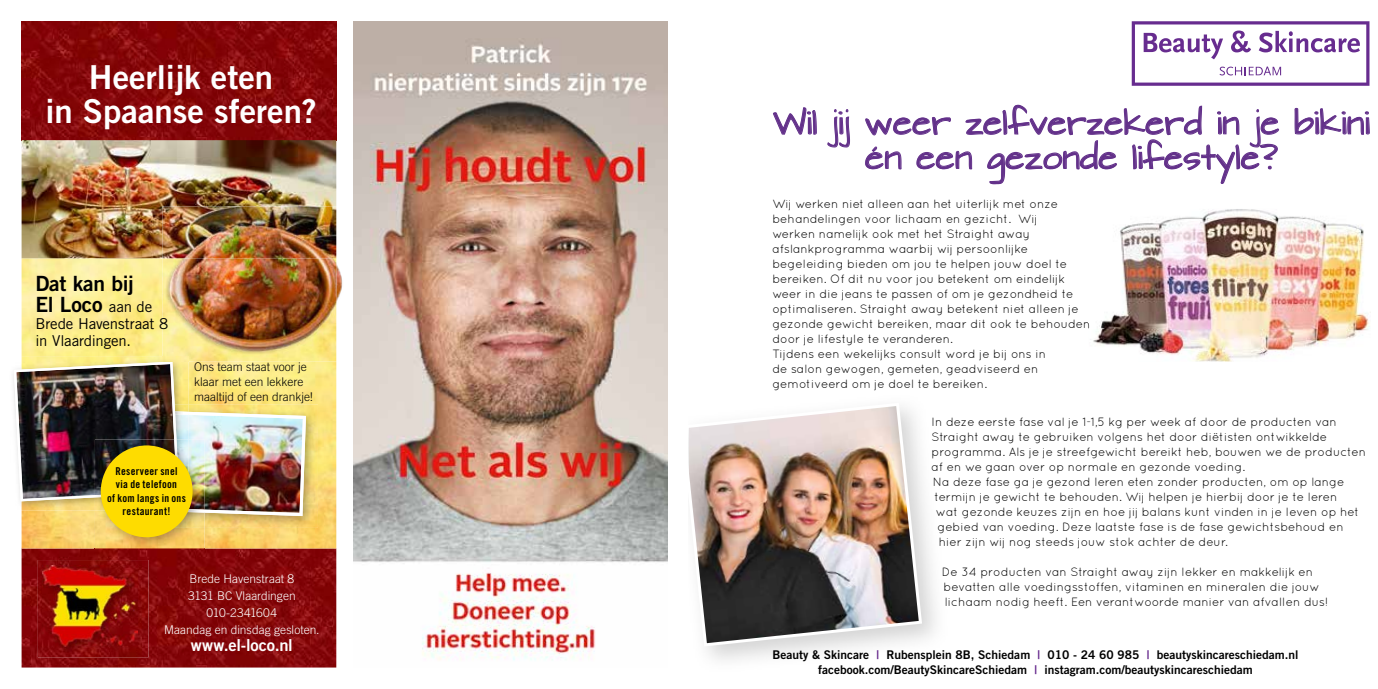
<style>
.page{position:relative;width:1378px;height:689px;background:#fff}
.page>*{position:absolute;margin:0;border:0;box-sizing:border-box;transform-origin:0 0}
.t1{font:33px/34px "Trade Gothic LT Std Bd 2";color:#fff;text-align:center}
.t2{font:28.5px/34.5px "Architects Daughter";color:#63318a;text-align:center}
.t3{font:21px/21px "Trade Gothic LT Std Bd 2";letter-spacing:-.02em;color:#000}
.t4{font:16.5px "Trade Gothic LT Std Bd 2";letter-spacing:-.01em;color:#fff}
.t5{font:15px/17px "Trade Gothic LT Std";letter-spacing:-.01em;color:#000}
.t6{font:12px/15px "Quicksand";color:#000}
.t7{font:12px/15px "Trade Gothic LT Std Bd 2";color:#000;text-align:center}
.t8{font:300 12px/17px "Trade Gothic LT Std";color:#fff;text-align:center}
.t9{font:300 12px/15px "Trade Gothic LT Std";color:#000}
.t10{font:10.8px/13.5px "Trade Gothic LT Std Bd Cn 20";letter-spacing:.025em;color:#000;text-align:center}
.s1{font-family:"Trade Gothic LT Std";font-size:15px}
.s2{color:#672b8d}
</style>
<div class="page">
<img style="left:22px;top:21px;width:314px;height:646px">
<img style="left:38px;top:560px;width:111px;height:97px">
<img style="left:43px;top:565px;width:94px;height:81px">
<img style="left:205px;top:405px;width:113px;height:123px">
<img style="left:13px;top:357px;width:175px;height:31px">
<img style="left:14px;top:362px;width:292px;height:154px">
<img style="left:336px;top:207px;width:7px;height:154px">
<img style="left:162px;top:258px;width:174px;height:103px">
<img style="left:162px;top:207px;width:174px;height:51px">
<img style="left:162px;top:357px;width:26px;height:4px">
<img style="left:95px;top:510px;width:110px;height:39px">
<img style="left:175px;top:513px;width:30px;height:15px">
<img style="left:179px;top:439px;width:26px;height:70px">
<img style="left:188px;top:509px;width:17px;height:4px">
<img style="left:95px;top:497px;width:10px;height:13px">
<img style="left:95px;top:439px;width:84px;height:58px">
<div style="left:101px;top:445px;width:92px;height:92px;background:#fedc00;border-radius:50%"></div>
<img style="left:353px;top:21px;width:315px;height:640px">
<img style="left:689px;top:401px;width:234px;height:247px">
<svg style="left:1131px;top:21px;width:238px;height:65px"></svg>
<svg style="left:773px;top:107px;width:44px;height:28px"></svg>
<svg style="left:827px;top:109px;width:23px;height:39px"></svg>
<svg style="left:1294px;top:108px;width:76px;height:27px"></svg>
<svg style="left:865px;top:104px;width:414px;height:81px"></svg>
<img style="left:1093px;top:209px;width:277px;height:152px">
<h1 class="t1" style="left:45px;top:60px;width:273px">Heerlijk eten<br>in Spaanse sferen?</h1>
<h3 class="t3" style="left:36px;top:273px;width:118px">Dat kan bij<br>El Loco <span class="s1">aan de</span></h3>
<p class="t5" style="left:36px;top:315px;width:134px">Brede Havenstraat 8 in Vlaardingen.</p>
<p class="t9" style="left:194px;top:359px;width:120px">Ons team staat voor je klaar met een lekkere maaltijd of een drankje!</p>
<p class="t10" style="left:107px;top:464px;width:80px">Reserveer snel<br>via de telefoon<br>of kom langs in ons restaurant!</p>
<p class="t8" style="left:164px;top:570px;width:157px">Brede Havenstraat 8<br>3131 BC Vlaardingen<br>010-2341604<br>Maandag en dinsdag gesloten.</p>
<h3 class="t4" style="left:191px;top:634px;width:103px">www.el-loco.nl</h3>
<h2 class="t2" style="left:773px;top:107px;width:598px">Wil jij weer zelfverzekerd in je bikini én een gezonde lifestyle?</h2>
<p class="t6" style="left:772px;top:196px;width:320px">Wij werken niet alleen aan het uiterlijk met onze behandelingen voor lichaam en gezicht. Wij<br>werken namelijk ook met het Straight away afslankprogramma waarbij wij persoonlijke begeleiding bieden om jou te helpen jouw doel te bereiken. Of dit nu voor jou betekent om eindelijk weer in die jeans te passen of om je gezondheid te optimaliseren. Straight away betekent niet alleen je gezonde gewicht bereiken, maar dit ook te behouden door je lifestyle te veranderen.<br>Tijdens een wekelijks consult word je bij ons in<br>de salon gewogen, gemeten, geadviseerd en gemotiveerd om je doel te bereiken.</p>
<p class="t6" style="left:931px;top:414px;width:407px">In deze eerste fase val je 1-1,5 kg per week af door de producten van</p>
<p class="t6" style="left:931px;top:429px;width:397px">Straight away te gebruiken volgens het door diëtisten ontwikkelde</p>
<p class="t6" style="left:931px;top:444px;width:436px">programma. Als je je streefgewicht bereikt heb, bouwen we de producten</p>
<p class="t6" style="left:931px;top:459px;width:315px">af en we gaan over op normale en gezonde voeding.</p>
<p class="t6" style="left:933px;top:474px;width:413px">Na deze fase ga je gezond leren eten zonder producten, om op lange</p>
<p class="t6" style="left:934px;top:489px;width:405px">termijn je gewicht te behouden. Wij helpen je hierbij door je te leren</p>
<p class="t6" style="left:936px;top:504px;width:425px">wat gezonde keuzes zijn en hoe jij balans kunt vinden in je leven op het</p>
<p class="t6" style="left:937px;top:519px;width:408px">gebied van voeding. Deze laatste fase is de fase gewichtsbehoud en</p>
<p class="t6" style="left:939px;top:534px;width:290px">hier zijn wij nog steeds jouw stok achter de deur.</p>
<p class="t6" style="left:942px;top:564px;width:388px">De 34 producten van Straight away zijn lekker en makkelijk en bevatten alle voedingsstoffen, vitaminen en mineralen die jouw lichaam nodig heeft. Een verantwoorde manier van afvallen dus!</p>
<p class="t7" style="left:772px;top:647px;width:527px">Beauty &amp; Skincare <span class="s2">|</span> Rubensplein 8B, Schiedam <span class="s2">|</span> 010 - 24 60 985 <span class="s2">|</span> beautyskincareschiedam.nl facebook.com/BeautySkincareSchiedam <span class="s2">|</span> instagram.com/beautyskincareschiedam</p>
</div>
